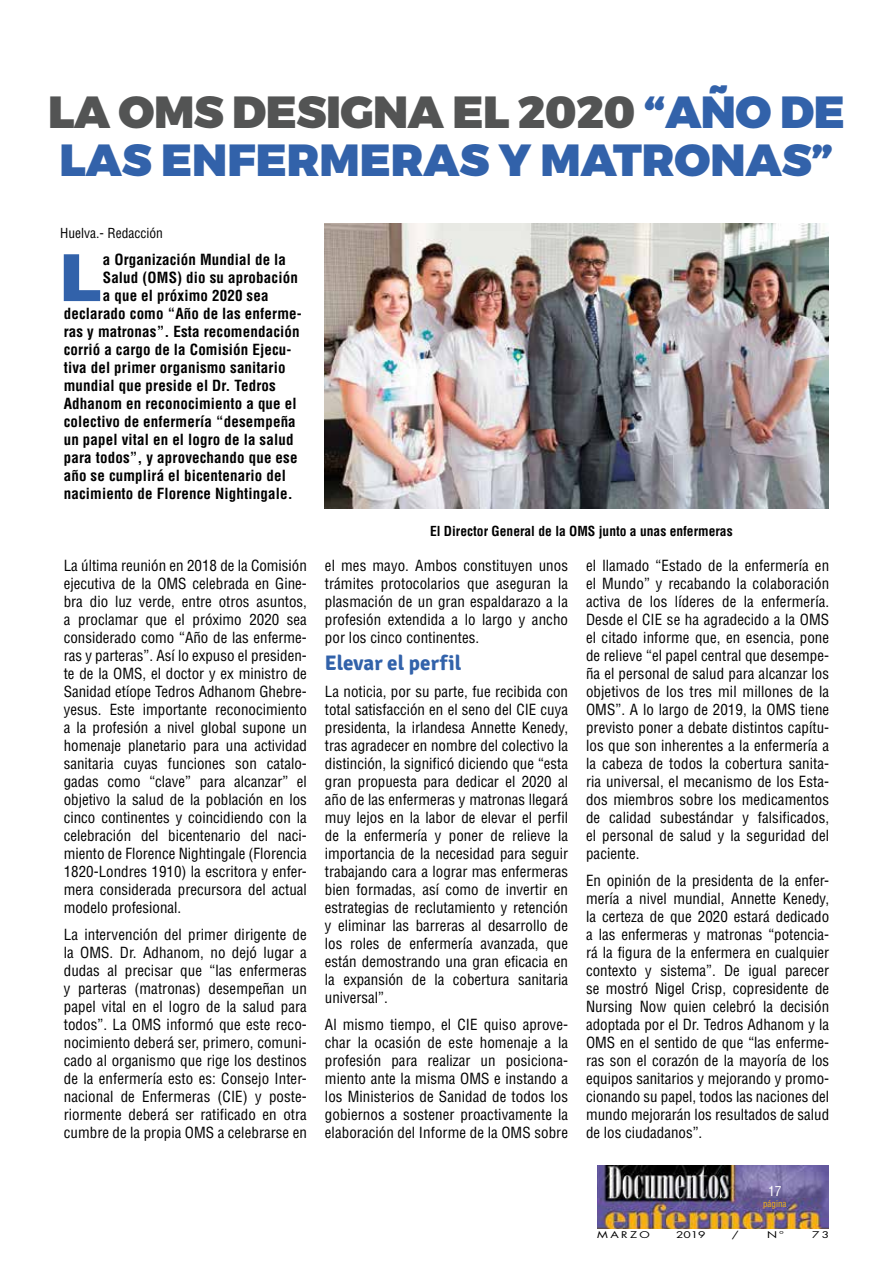
<style>
.page{position:relative;width:893px;height:1263px;background:#fff}
.page>*{position:absolute;margin:0;border:0;box-sizing:border-box;transform-origin:0 0}
.t1{font:900 64.95px "Helvetica LT Std";color:#3262aa}
.t2{font:900 45px/48px "Montserrat";letter-spacing:-.005em;color:#3262aa}
.t3{font:700 21px "Signika";color:#3262aa}
.t4{font:condensed 15px/18px "Helvetica LT Std";letter-spacing:.005em;color:#000;text-align:justify}
.t5{font:700 condensed 15px "Helvetica LT Std";letter-spacing:.01em;color:#000}
.t6{font:700 condensed 13.5px "Helvetica LT Std";color:#000}
.t7{font:condensed 13.5px "Helvetica LT Std";color:#000}
.t8{font:condensed 13.5px "Helvetica LT Std";color:#fff}
.t9{font:9px "Futura Std";letter-spacing:.2em;color:#000;scale:1.33 1}
.t10{font:condensed 9px "Helvetica LT Std";color:#f6b111}
.s1{color:#535454}
</style>
<div class="page">
<img style="left:597px;top:1165px;width:231px;height:64px">
<img style="left:325px;top:224px;width:504px;height:284px">
<h2 class="t2" style="left:48px;top:89px;width:798px"><span class="s1">LA OMS DESIGNA EL 2020</span> “AÑO DE<br>LAS ENFERMERAS Y MATRONAS”</h2>
<p class="t7" style="left:60px;top:225px;width:104px">Huelva.- Redacción</p>
<h1 class="t1" style="left:59px;top:235px;width:45px">L</h1>
<p class="t5" style="left:103px;top:250px;width:185px">a Organización Mundial de la</p>
<p class="t5" style="left:103px;top:268px;width:197px">Salud (OMS) dio su aprobación</p>
<p class="t5" style="left:103px;top:286px;width:167px">a que el próximo 2020 sea</p>
<p class="t5" style="left:64px;top:304px;width:240px">declarado como “Año de las enferme-</p>
<p class="t5" style="left:64px;top:322px;width:237px">ras y matronas”. Esta recomendación</p>
<p class="t5" style="left:64px;top:340px;width:229px">corrió a cargo de la Comisión Ejecu-</p>
<p class="t5" style="left:64px;top:358px;width:223px">tiva del primer organismo sanitario</p>
<p class="t5" style="left:64px;top:376px;width:214px">mundial que preside el Dr. Tedros</p>
<p class="t5" style="left:64px;top:394px;width:234px">Adhanom en reconocimiento a que el</p>
<p class="t5" style="left:64px;top:412px;width:234px">colectivo de enfermería “desempeña</p>
<p class="t5" style="left:64px;top:430px;width:231px">un papel vital en el logro de la salud</p>
<p class="t5" style="left:64px;top:448px;width:235px">para todos”, y aprovechando que ese</p>
<p class="t5" style="left:64px;top:466px;width:224px">año se cumplirá el bicentenario del</p>
<p class="t5" style="left:64px;top:484px;width:230px">nacimiento de Florence Nightingale.</p>
<p class="t4" style="left:64px;top:556px;width:245px">La última reunión en 2018 de la Comisión ejecutiva de la OMS celebrada en Gine&shy;bra dio luz verde, entre otros asuntos, a proclamar que el próximo 2020 sea considerado como “Año de las enferme&shy;ras y parteras”. Así lo expuso el presiden&shy;te de la OMS, el doctor y ex ministro de Sanidad etíope Tedros Adhanom Ghebre&shy;yesus. Este importante reconocimiento a la profesión a nivel global supone un homenaje planetario para una actividad sanitaria cuyas funciones son catalo&shy;gadas como “clave” para alcanzar” el objetivo la salud de la población en los cinco continentes y coincidiendo con la celebración del bicentenario del naci&shy;miento de Florence Nightingale (Florencia 1820-Londres 1910) la escritora y enfer&shy;mera considerada precursora del actual modelo profesional.</p>
<p class="t4" style="left:64px;top:925px;width:245px">La intervención del primer dirigente de la OMS. Dr. Adhanom, no dejó lugar a dudas al precisar que “las enfermeras y parteras (matronas) desempeñan un papel vital en el logro de la salud para todos”. La OMS informó que este reco&shy;nocimiento deberá ser, primero, comuni&shy;cado al organismo que rige los destinos de la enfermería esto es: Consejo Inter&shy;nacional de Enfermeras (CIE) y poste&shy;riormente deberá ser ratificado en otra cumbre de la propia OMS a celebrarse en</p>
<p class="t6" style="left:430px;top:522px;width:304px">El Director General de la OMS junto a unas enfermeras</p>
<p class="t4" style="left:325px;top:556px;width:245px">el mes mayo. Ambos constituyen unos trámites protocolarios que aseguran la plasmación de un gran espaldarazo a la profesión extendida a lo largo y ancho por los cinco continentes.</p>
<h3 class="t3" style="left:325px;top:650px;width:138px">Elevar el perfil</h3>
<p class="t4" style="left:325px;top:682px;width:245px">La noticia, por su parte, fue recibida con total satisfacción en el seno del CIE cuya presidenta, la irlandesa Annette Kenedy, tras agradecer en nombre del colectivo la distinción, la significó diciendo que “esta gran propuesta para dedicar el 2020 al año de las enfermeras y matronas llegará muy lejos en la labor de elevar el perfil de la enfermería y poner de relieve la importancia de la necesidad para seguir trabajando cara a lograr mas enfermeras bien formadas, así como de invertir en estrategias de reclutamiento y retención y eliminar las barreras al desarrollo de los roles de enfermería avanzada, que están demostrando una gran eficacia en la expansión de la cobertura sanitaria universal”.</p>
<p class="t4" style="left:325px;top:1015px;width:245px">Al mismo tiempo, el CIE quiso aprove&shy;char la ocasión de este homenaje a la profesión para realizar un posiciona&shy;miento ante la misma OMS e instando a los Ministerios de Sanidad de todos los gobiernos a sostener proactivamente la elaboración del Informe de la OMS sobre</p>
<p class="t4" style="left:586px;top:556px;width:245px">el llamado “Estado de la enfermería en el Mundo” y recabando la colaboración activa de los líderes de la enfermería.<br>Desde el CIE se ha agradecido a la OMS el citado informe que, en esencia, pone de relieve “el papel central que desempe&shy;ña el personal de salud para alcanzar los objetivos de los tres mil millones de la OMS”. A lo largo de 2019, la OMS tiene previsto poner a debate distintos capítu&shy;los que son inherentes a la enfermería a la cabeza de todos la cobertura sanita&shy;ria universal, el mecanismo de los Esta&shy;dos miembros sobre los medicamentos de calidad subestándar y falsificados, el personal de salud y la seguridad del paciente.</p>
<p class="t4" style="left:586px;top:871px;width:245px">En opinión de la presidenta de la enfer&shy;mería a nivel mundial, Annette Kenedy, la certeza de que 2020 estará dedicado a las enfermeras y matronas “potencia&shy;rá la figura de la enfermera en cualquier contexto y sistema”. De igual parecer se mostró Nigel Crisp, copresidente de Nursing Now quien celebró la decisión adoptada por el Dr. Tedros Adhanom y la OMS en el sentido de que “las enferme&shy;ras son el corazón de la mayoría de los equipos sanitarios y mejorando y promo&shy;cionando su papel, todos las naciones del mundo mejorarán los resultados de salud de los ciudadanos”.</p>
<p class="t8" style="left:768px;top:1183px;width:15px">17</p>
<p class="t10" style="left:763px;top:1198px;width:25px">página</p>
<p class="t9" style="left:597px;top:1229px;width:41px">MARZO</p>
<p class="t9" style="left:676px;top:1229px;width:24px">2019</p>
<p class="t9" style="left:732px;top:1229px;width:7px">/</p>
<p class="t9" style="left:767px;top:1229px;width:14px">Nº</p>
<p class="t9" style="left:812px;top:1229px;width:14px">73</p>
</div>
